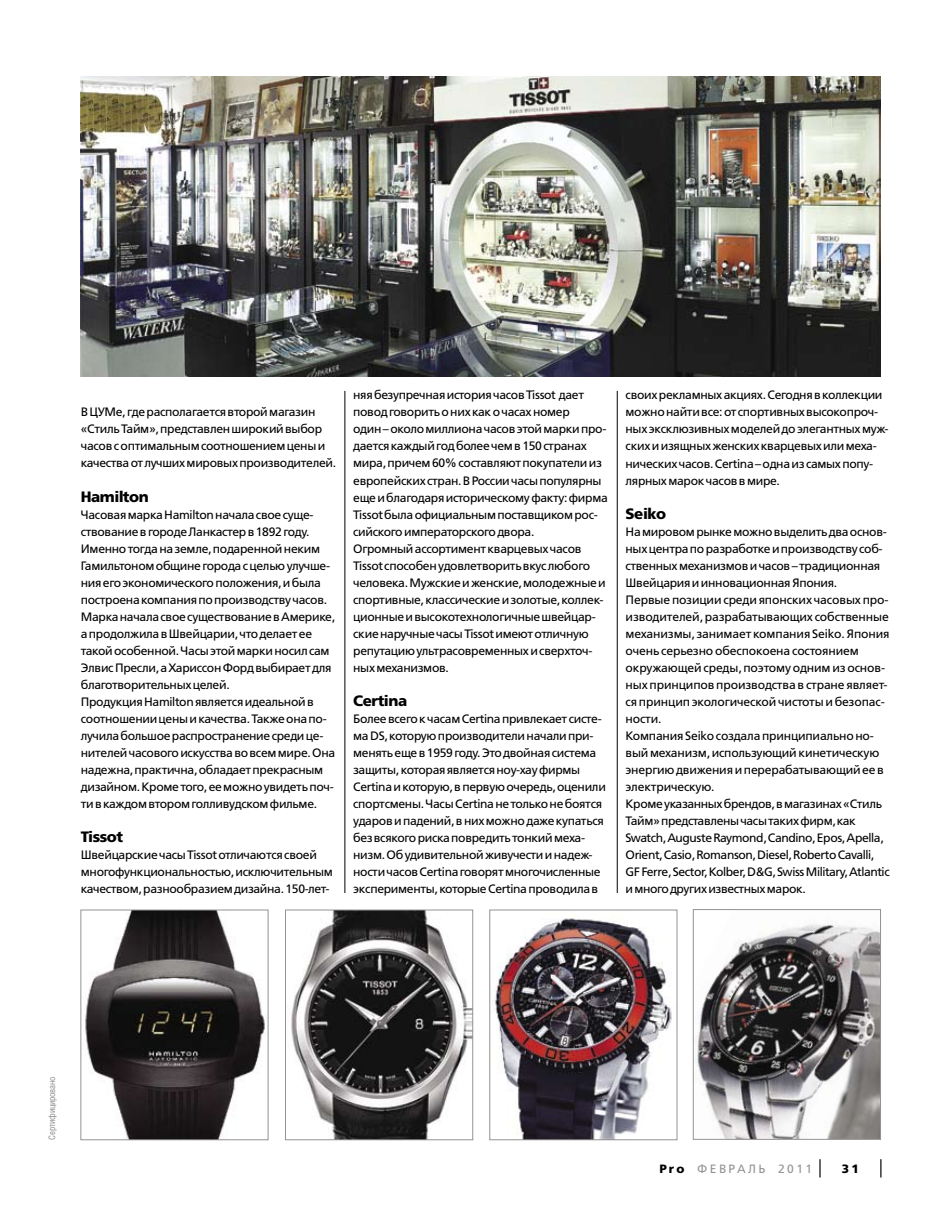
<style>
.page{position:relative;width:949px;height:1217px;background:#fff}
.page>*{position:absolute;margin:0;border:0;box-sizing:border-box;transform-origin:0 0}
.t1{font:15px "Free Set Bold C";letter-spacing:-.03em;color:#000}
.t2{font:12.15px/17px "Free Set C";letter-spacing:-.025em;color:#000}
.t3{font:12px "Free Set C";letter-spacing:.2em;color:#939393}
.t4{font:12px "Free Set Bold C";color:#000}
.t5{font:9px "Helios Cond";letter-spacing:-.025em;color:#8e8e8e}
.s1{font-family:"Free Set Bold C";color:#000}
</style>
<div class="page">
<svg style="left:880px;top:1159px;width:1px;height:18px"></svg>
<svg style="left:819px;top:1159px;width:1px;height:18px"></svg>
<hr style="left:344px;top:391px;width:1px;height:501px;background:#000">
<hr style="left:616px;top:391px;width:1px;height:501px;background:#000">
<img style="left:81px;top:77px;width:799px;height:299px">
<img style="left:492px;top:918px;width:180px;height:219px">
<div style="left:489px;top:909px;width:188px;height:230px;border:1px solid #939393"></div>
<img style="left:694px;top:924px;width:184px;height:213px">
<div style="left:692px;top:909px;width:188px;height:230px;border:1px solid #939393"></div>
<img style="left:291px;top:911px;width:180px;height:226px">
<div style="left:285px;top:909px;width:188px;height:230px;border:1px solid #939393"></div>
<img style="left:85px;top:911px;width:181px;height:226px">
<div style="left:80px;top:909px;width:188px;height:230px;border:1px solid #939393"></div>
<p class="t2" style="left:81px;top:404px;width:257px">В ЦУМе, где располагается второй магазин «Стиль Тайм», представлен широкий выбор часов c оптимальным соотношением цены и качества от лучших мировых производителей.</p>
<p class="t1" style="left:81px;top:487px;width:69px">Hamilton</p>
<p class="t2" style="left:81px;top:506px;width:256px">Часовая марка Hamilton начала свое суще&shy;ствование в городе Ланкастер в 1892 году.<br>Именно тогда на земле, подаренной неким Гамильтоном общине города с целью улучше&shy;ния его экономического положения, и была построена компания по производству часов.<br>Марка начала свое существование в Америке, а продолжила в Швейцарии, что делает ее такой особенной. Часы этой марки носил сам Элвис Пресли, а Хариссон Форд выбирает для благотворительных целей.<br>Продукция Hamilton является идеальной в соотношении цены и качества. Также она по&shy;лучила большое распространение среди це&shy;нителей часового искусства во всем мире. Она надежна, практична, обладает прекрасным дизайном. Кроме того, ее можно увидеть поч&shy;ти в каждом втором голливудском фильме.</p>
<p class="t1" style="left:81px;top:828px;width:44px">Tissot</p>
<p class="t2" style="left:81px;top:846px;width:253px">Швейцарские часы Tissot отличаются своей многофункциональностью, исключительным качеством, разнообразием дизайна. 150-лет-</p>
<p class="t2" style="left:353px;top:387px;width:256px">няя безупречная история часов Tissot дает повод говорить о них как о часах номер<br>один – около миллиона часов этой марки про&shy;дается каждый год более чем в 150 странах мира, причем 60% составляют покупатели из европейских стран. В России часы популярны еще и благодаря историческому факту: фирма Tissot была официальным поставщиком рос&shy;сийского императорского двора.<br>Огромный ассортимент кварцевых часов Tissot способен удовлетворить вкус любого человека. Мужские и женские, молодежные и спортивные, классические и золотые, коллек&shy;ционные и высокотехнологичные швейцар&shy;ские наручные часы Tissot имеют отличную репутацию ультрасовременных и сверхточ&shy;ных механизмов.</p>
<p class="t1" style="left:353px;top:691px;width:55px">Certina</p>
<p class="t2" style="left:353px;top:710px;width:254px">Более всего к часам Certina привлекает систе&shy;ма DS, которую производители начали при&shy;менять еще в 1959 году. Это двойная система защиты, которая является ноу-хау фирмы Certina и которую, в первую очередь, оценили спортсмены. Часы Certina не только не боятся ударов и падений, в них можно даже купаться без всякого риска повредить тонкий меха&shy;низм. Об удивительной живучести и надеж&shy;ности часов Certina говорят многочисленные эксперименты, которые Certina проводила в</p>
<p class="t2" style="left:625px;top:387px;width:264px">своих рекламных акциях. Сегодня в коллекции можно найти все: от спортивных высокопроч&shy;ных эксклюзивных моделей до элегантных муж&shy;ских и изящных женских кварцевых или меха&shy;нических часов. Certina – одна из самых попу&shy;лярных марок часов в мире.</p>
<p class="t1" style="left:625px;top:504px;width:42px">Seiko</p>
<p class="t2" style="left:625px;top:523px;width:265px">На мировом рынке можно выделить два основ&shy;ных центра по разработке и производству соб&shy;ственных механизмов и часов – традиционная Швейцария и инновационная Япония.<br>Первые позиции среди японских часовых про&shy;изводителей, разрабатывающих собственные механизмы, занимает компания Seiko. Япония очень серьезно обеспокоена состоянием окружающей среды, поэтому одним из основ&shy;ных принципов производства в стране являет&shy;ся принцип экологической чистоты и безопас&shy;ности.<br>Компания Seiko создала принципиально но&shy;вый механизм, использующий кинетическую энергию движения и перерабатывающий ее в электрическую.<br>Кроме указанных брендов, в магазинах «Стиль Тайм» представлены часы таких фирм, как Swatch, Auguste Raymond, Candino, Epos, Apella, Orient, Casio, Romanson, Diesel, Roberto Cavalli, GF Ferre, Sector, Kolber, D&amp;G, Swiss Military, Atlantic и много других известных марок.</p>
<p class="t5" style="left:47px;top:1139px;width:65px;rotate:-90deg">Сертифицировано</p>
<p class="t3" style="left:659px;top:1161px;width:154px"><span class="s1">Pro</span> ФЕВРАЛЬ 2011</p>
<p class="t4" style="left:841px;top:1161px;width:19px">31</p>
</div>
